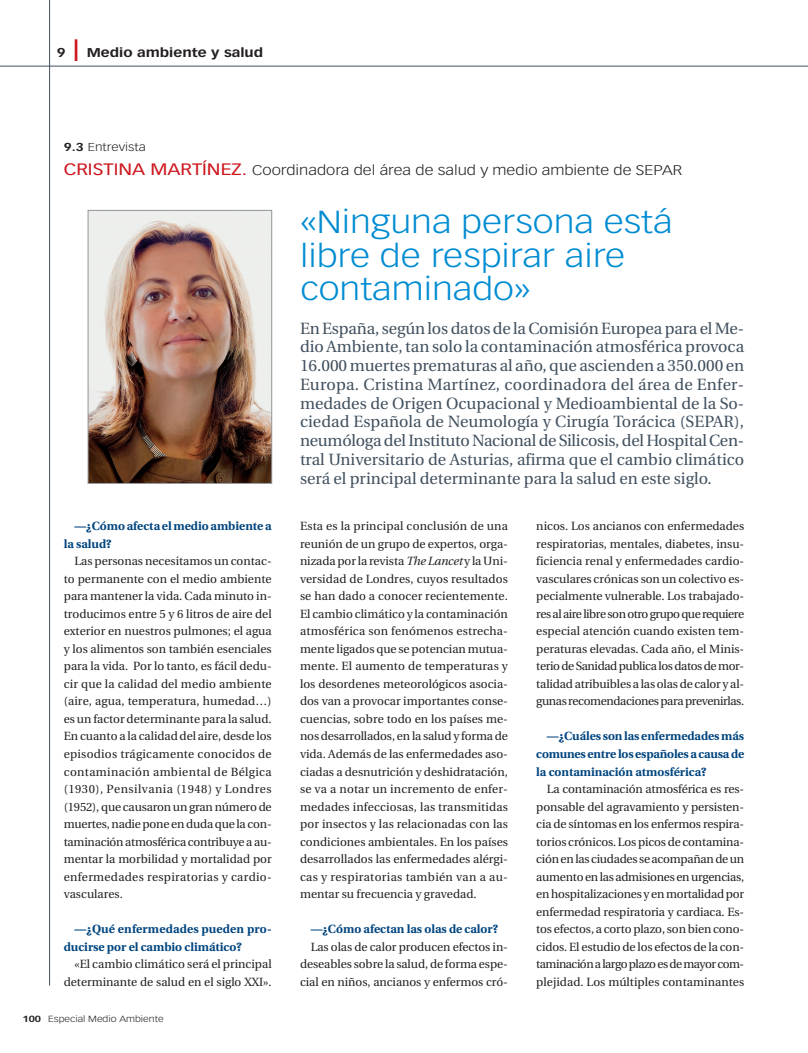
<style>
.page{position:relative;width:808px;height:1053px;background:#fff}
.page>*{position:absolute;margin:0;border:0;box-sizing:border-box;transform-origin:0 0}
.t1{font:300 31.25px/33.8px "Vectora LT";color:#008cd2;scale:1.2 1}
.t2{font:16.25px/18.8px "Utopia";color:#41505e;text-align:justify}
.t3{font:300 13.75px "Vectora LT";color:#231f20;scale:1.2 1}
.t4{font:700 12.5px "Vectora LT";color:#231f20;scale:1.2 1}
.t5{font:11.88px/17.5px "Utopia";color:#231f20;text-align:justify}
.t6{font:700 11.88px/17.5px "Utopia";color:#01457f}
.t7{font:300 11.25px "Vectora LT";color:#231f20;scale:1.2 1}
.t8{font:300 8.75px "Vectora LT";color:#231f20;scale:1.2 1}
.s1{font-weight:700}
.s2{font-weight:400;font-size:16.25px;color:#cd151d}
.s3{font-style:italic}
</style>
<div class="page">
<hr style="left:0;top:66px;width:808px;height:1px;background:#41505e">
<hr style="left:49px;top:0;width:1px;height:985px;background:#41505e">
<img style="left:90px;top:212px;width:180px;height:269px">
<div style="left:88px;top:210px;width:184px;height:273px;border:1px solid #939598"></div>
<p class="t4" style="left:57px;top:47px;width:9px">9</p>
<p class="t4" style="left:87px;top:47px;width:148px">Medio ambiente y salud</p>
<p class="t7" style="left:64px;top:142px;width:70px"><span class="s1">9.3</span> Entrevista</p>
<p class="t3" style="left:64px;top:164px;width:517px"><span class="s2">CRISTINA MARTÍNEZ.</span> Coordinadora del área de salud y medio ambiente de SEPAR</p>
<h1 class="t1" style="left:300px;top:207px;width:312px">«Ninguna persona está libre de respirar aire contaminado»</h1>
<p class="t6" style="left:64px;top:518px;width:209px;text-indent:11px">—¿Cómo afecta el medio ambiente a la salud?</p>
<p class="t5" style="left:64px;top:553px;width:209px;text-indent:11px">Las personas necesitamos un contac&shy;to permanente con el medio ambiente para mantener la vida. Cada minuto in&shy;troducimos entre 5 y 6 litros de aire del exterior en nuestros pulmones; el agua y los alimentos son también esenciales para la vida. Por lo tanto, es fácil dedu&shy;cir que la calidad del medio ambiente (aire, agua, temperatura, humedad…) es un factor determinante para la salud.<br>En cuanto a la calidad del aire, desde los episodios trágicamente conocidos de contaminación ambiental de Bélgica (1930), Pensilvania (1948) y Londres (1952), que causaron un gran número de muertes, nadie pone en duda que la con&shy;taminación atmosférica contribuye a au&shy;mentar la morbilidad y mortalidad por enfermedades respiratorias y cardio&shy;vasculares.</p>
<p class="t6" style="left:64px;top:921px;width:209px;text-indent:11px">—¿Qué enfermedades pueden pro&shy;ducirse por el cambio climático?</p>
<p class="t5" style="left:64px;top:956px;width:209px;text-align:right">«El cambio climático será el principal determinante de salud en el siglo XXI».</p>
<p class="t8" style="left:23px;top:1015px;width:119px"><span class="s1">100</span> Especial Medio Ambiente</p>
<p class="t2" style="left:300px;top:320px;width:446px">En España, según los datos de la Comisión Europea para el Me&shy;dio Ambiente, tan solo la contaminación atmosférica provoca 16.000 muertes prematuras al año, que ascienden a 350.000 en Europa. Cristina Martínez, coordinadora del área de Enfer&shy;medades de Origen Ocupacional y Medioambiental de la So&shy;ciedad Española de Neumología y Cirugía Torácica (SEPAR), neumóloga del Instituto Nacional de Silicosis, del Hospital Cen&shy;tral Universitario de Asturias, afirma que el cambio climático será el principal determinante para la salud en este siglo.</p>
<p class="t5" style="left:300px;top:518px;width:209px">Esta es la principal conclusión de una reunión de un grupo de expertos, orga&shy;nizada por la revista <span class="s3">The Lancet</span> y la Uni&shy;versidad de Londres, cuyos resultados se han dado a conocer recientemente.<br>El cambio climático y la contaminación atmosférica son fenómenos estrecha&shy;mente ligados que se potencian mutua&shy;mente. El aumento de temperaturas y los desordenes meteorológicos asocia&shy;dos van a provocar importantes conse&shy;cuencias, sobre todo en los países me&shy;nos desarrollados, en la salud y forma de vida. Además de las enfermedades aso&shy;ciadas a desnutrición y deshidratación, se va a notar un incremento de enfer&shy;medades infecciosas, las transmitidas por insectos y las relacionadas con las condiciones ambientales. En los países desarrollados las enfermedades alérgi&shy;cas y respiratorias también van a au&shy;mentar su frecuencia y gravedad.</p>
<p class="t6" style="left:311px;top:921px;width:189px">—¿Cómo afectan las olas de calor?</p>
<p class="t5" style="left:300px;top:938px;width:209px;text-indent:11px">Las olas de calor producen efectos in&shy;deseables sobre la salud, de forma espe&shy;cial en niños, ancianos y enfermos cró-</p>
<p class="t5" style="left:536px;top:518px;width:209px">nicos. Los ancianos con enfermedades respiratorias, mentales, diabetes, insu&shy;ficiencia renal y enfermedades cardio&shy;vasculares crónicas son un colectivo es&shy;pecialmente vulnerable. Los trabajado&shy;res al aire libre son otro grupo que requiere especial atención cuando existen tem&shy;peraturas elevadas. Cada año, el Minis&shy;terio de Sanidad publica los datos de mor&shy;talidad atribuibles a las olas de calor y al&shy;gunas recomendaciones para prevenirlas.</p>
<p class="t6" style="left:536px;top:728px;width:209px;text-align:justify;text-indent:11px">—¿Cuáles son las enfermedades más comunes entre los españoles a causa de la contaminación atmosférica?</p>
<p class="t5" style="left:536px;top:781px;width:209px;text-indent:11px">La contaminación atmosférica es res&shy;ponsable del agravamiento y persisten&shy;cia de síntomas en los enfermos respira&shy;torios crónicos. Los picos de contamina&shy;ción en las ciudades se acompañan de un aumento en las admisiones en urgencias, en hospitalizaciones y en mortalidad por enfermedad respiratoria y cardiaca. Es&shy;tos efectos, a corto plazo, son bien cono&shy;cidos. El estudio de los efectos de la con&shy;taminación a largo plazo es de mayor com&shy;plejidad. Los múltiples contaminantes</p>
</div>
